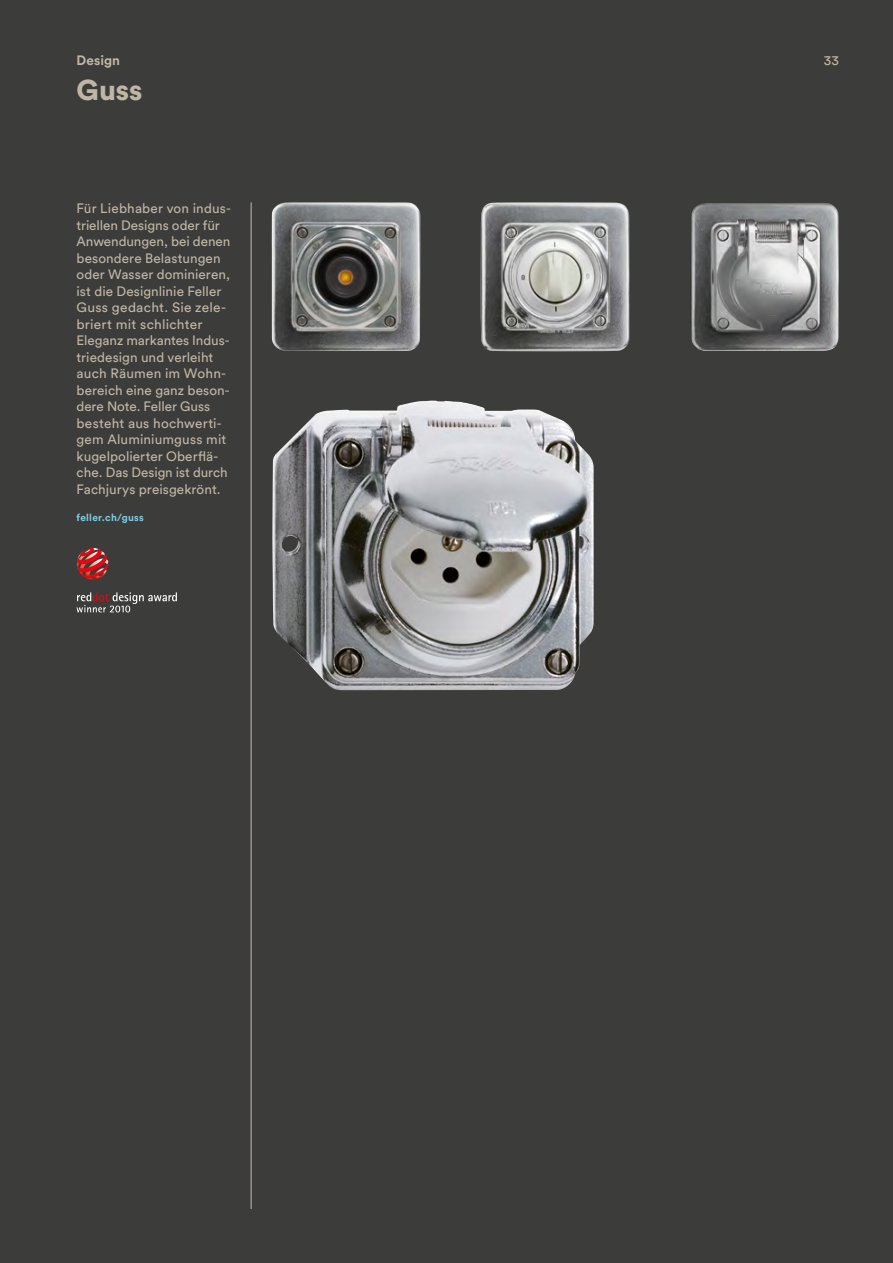
<style>
.page{position:relative;width:893px;height:1263px;background:#3c3c3b}
.page>*{position:absolute;margin:0;border:0;box-sizing:border-box;transform-origin:0 0}
.t1{font:900 28.5px "Circular Std";color:#c0b6a5}
.t2{font:13.5px/16.5px "Circular Std";letter-spacing:.005em;color:#c0b6a5}
.t3{font:700 13.5px "Circular Std";letter-spacing:.005em;color:#c0b6a5}
.t4{font:700 10.2px "Circular Std";letter-spacing:.03em;color:#7fcce2}
</style>
<div class="page">
<svg style="left:77px;top:592px;width:100px;height:20px"></svg>
<svg style="left:77px;top:548px;width:32px;height:32px"></svg>
<div style="left:678px;top:193px;width:175px;height:160px;background:#000;opacity:.75"></div>
<img style="left:272px;top:202px;width:149px;height:149px">
<img style="left:272px;top:400px;width:322px;height:290px">
<img style="left:481px;top:202px;width:149px;height:149px">
<hr style="left:251px;top:202px;width:1px;height:1007px;background:#c0b6a5">
<p class="t3" style="left:77px;top:51px;width:45px">Design</p>
<p class="t1" style="left:77px;top:71px;width:67px">Guss</p>
<p class="t2" style="left:77px;top:200px;width:156px">Für Liebhaber von indus&shy;triellen Designs oder für<br>Anwendungen, bei denen besondere Belastungen oder Wasser dominieren, ist die Designlinie Feller<br>Guss gedacht. Sie zele&shy;briert mit schlichter<br>Eleganz markantes Indus&shy;triedesign und verleiht auch Räumen im Wohn&shy;bereich eine ganz beson&shy;dere Note. Feller Guss besteht aus hochwerti&shy;gem Aluminiumguss mit kugelpolierter Oberflä&shy;che. Das Design ist durch<br>Fachjurys preisgekrönt.</p>
<p class="t4" style="left:77px;top:511px;width:69px">feller.ch/guss</p>
<p class="t2" style="left:824px;top:52px;width:17px">33</p>
</div>
